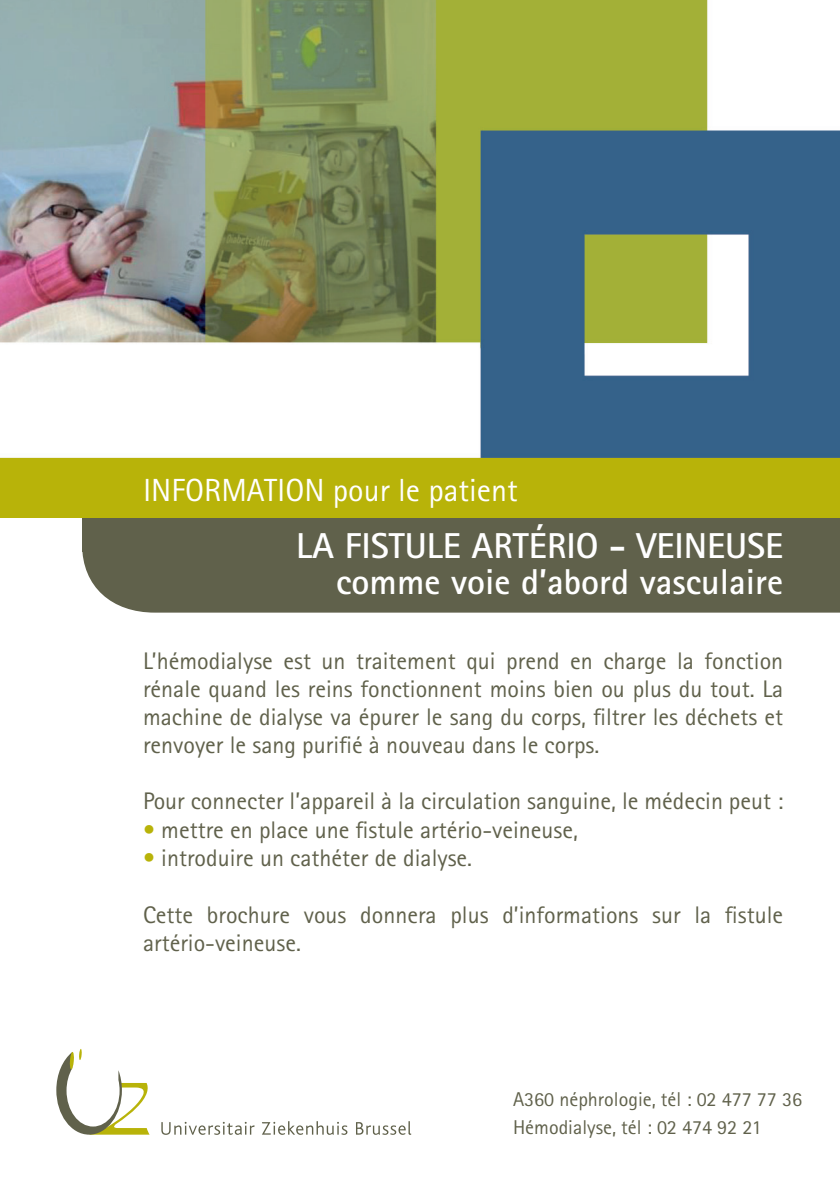
<style>
.page{position:relative;width:840px;height:1191px;background:#fff}
.page>*{position:absolute;margin:0;border:0;box-sizing:border-box;transform-origin:0 0}
.t1{font:700 36px "Rotis Sans Serif Std";color:#fff}
.t2{font:32px "Rotis Sans Serif Std";color:#fff}
.TEKST_PAG_1{font:24px/28px "Rotis Sans Serif Std";color:#60614b;text-align:justify}
.t3{font:20px "Rotis Sans Serif Std";color:#60614b}
.s1{color:#b8b309}
</style>
<div class="page">
<div style="left:82px;top:510px;width:757px;height:42px;background:#60614b"></div>
<img style="left:0;top:0;width:839px;height:458px">
<svg style="left:56px;top:1049px;width:93px;height:85px"></svg>
<svg style="left:161px;top:1121px;width:93px;height:13px"></svg>
<svg style="left:262px;top:1121px;width:85px;height:13px"></svg>
<svg style="left:356px;top:1121px;width:55px;height:13px"></svg>
<div style="left:82px;top:552px;width:757px;height:60px;background:#60614b"></div>
<div style="left:0;top:458px;width:839px;height:60px;background:#b8b309"></div>
<p class="t2" style="left:143px;top:471px;width:376px">INFORMATION pour le patient</p>
<p class="t1" style="left:296px;top:523px;width:488px">LA FISTULE ARTÉRIO - VEINEUSE</p>
<p class="t1" style="left:336px;top:559px;width:448px">comme voie d’abord vasculaire</p>
<p class="TEKST_PAG_1" style="left:143px;top:646px;width:641px">L’hémodialyse est un traitement qui prend en charge la fonction rénale quand les reins fonctionnent moins bien ou plus du tout. La machine de dialyse va épurer le sang du corps, filtrer les déchets et renvoyer le sang purifié à nouveau dans le corps.</p>
<p class="TEKST_PAG_1" style="left:143px;top:786px;width:641px">Pour connecter l’appareil à la circulation sanguine, le médecin peut :</p>
<p class="TEKST_PAG_1" style="left:143px;top:815px;width:436px"><span class="s1">•</span> mettre en place une fistule artério-veineuse,</p>
<p class="TEKST_PAG_1" style="left:143px;top:844px;width:330px"><span class="s1">•</span> introduire un cathéter de dialyse.</p>
<p class="TEKST_PAG_1" style="left:143px;top:901px;width:641px">Cette brochure vous donnera plus d’informations sur la fistule artério-veineuse.</p>
<p class="t3" style="left:513px;top:1087px;width:290px">A360 néphrologie, tél : 02 477 77 36</p>
<p class="t3" style="left:513px;top:1115px;width:250px">Hémodialyse, tél : 02 474 92 21</p>
</div>
